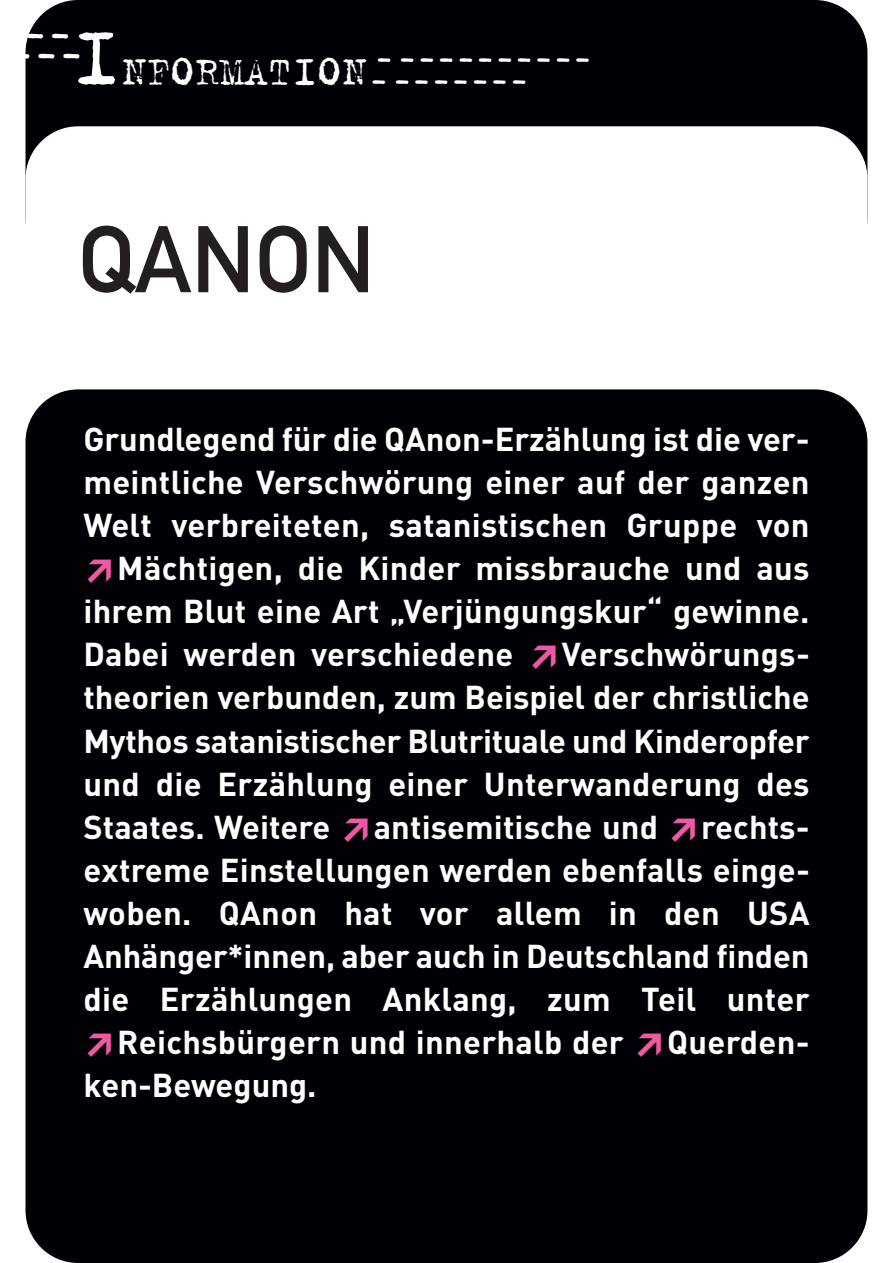
<style>
.page{position:relative;width:893px;height:1263px;background:#fff}
.page>*{position:absolute;margin:0;border:0;box-sizing:border-box;transform-origin:0 0}
.t1{font:700 92.85px "DIN Alternate";color:#231f20}
.t2{font:44.55px "Trixie Text";color:#fff}
.t3{font:33.45px "Trixie Text";color:#fff}
.t4{font:700 32.7px/43px "FFDIN";letter-spacing:.01em;color:#fff;text-align:justify}
.t5{font:25.95px "Trixie Text";color:#fff}
.s1{font-size:89.1px}
.s2{font-weight:900;color:#ef59a1}
</style>
<div class="page">
<div style="left:26px;top:0;width:841px;height:271px;background:#000006;border-radius:53px"></div>
<div style="left:26px;top:126px;width:841px;height:235px;background:#fff;border-radius:53px"></div>
<div style="left:26px;top:389px;width:841px;height:874px;background:#000006;border-radius:53px"></div>
<p class="t3" style="left:25px;top:14px;width:45px">--</p>
<h2 class="t2" style="left:72px;top:42px;width:455px"><span class="s1">I</span>NFORMATION <sub>-</sub> <sub>-</sub> <sub>-</sub> <sub>-</sub> <sub>-</sub> <sub>-</sub> <sub>-</sub> <sub>-</sub></h2>
<p class="t3" style="left:11px;top:34px;width:70px">---</p>
<p class="t5" style="left:376px;top:43px;width:214px">- ----------</p>
<h1 class="t1" style="left:78px;top:206px;width:298px">QANON</h1>
<p class="t4" style="left:83px;top:421px;width:728px">Grundlegend für die QAnon-Erzählung ist die ver&shy;meintliche Verschwörung einer auf der ganzen Welt verbreiteten, satanistischen Gruppe von <span class="s2">≥</span>Mächtigen, die Kinder missbrauche und aus ihrem Blut eine Art „Verjüngungskur“ gewinne.<br>Dabei werden verschiedene <span class="s2">≥</span>Verschwörungs&shy;theorien verbunden, zum Beispiel der christliche Mythos satanistischer Blutrituale und Kinderopfer und die Erzählung einer Unterwanderung des Staates. Weitere <span class="s2">≥</span>antisemitische und <span class="s2">≥</span>rechts&shy;extreme Einstellungen werden ebenfalls einge&shy;woben. QAnon hat vor allem in den USA Anhänger*innen, aber auch in Deutschland finden die Erzählungen Anklang, zum Teil unter <span class="s2">≥</span>Reichsbürgern und innerhalb der <span class="s2">≥</span>Querden&shy;ken-Bewegung.</p>
</div>
